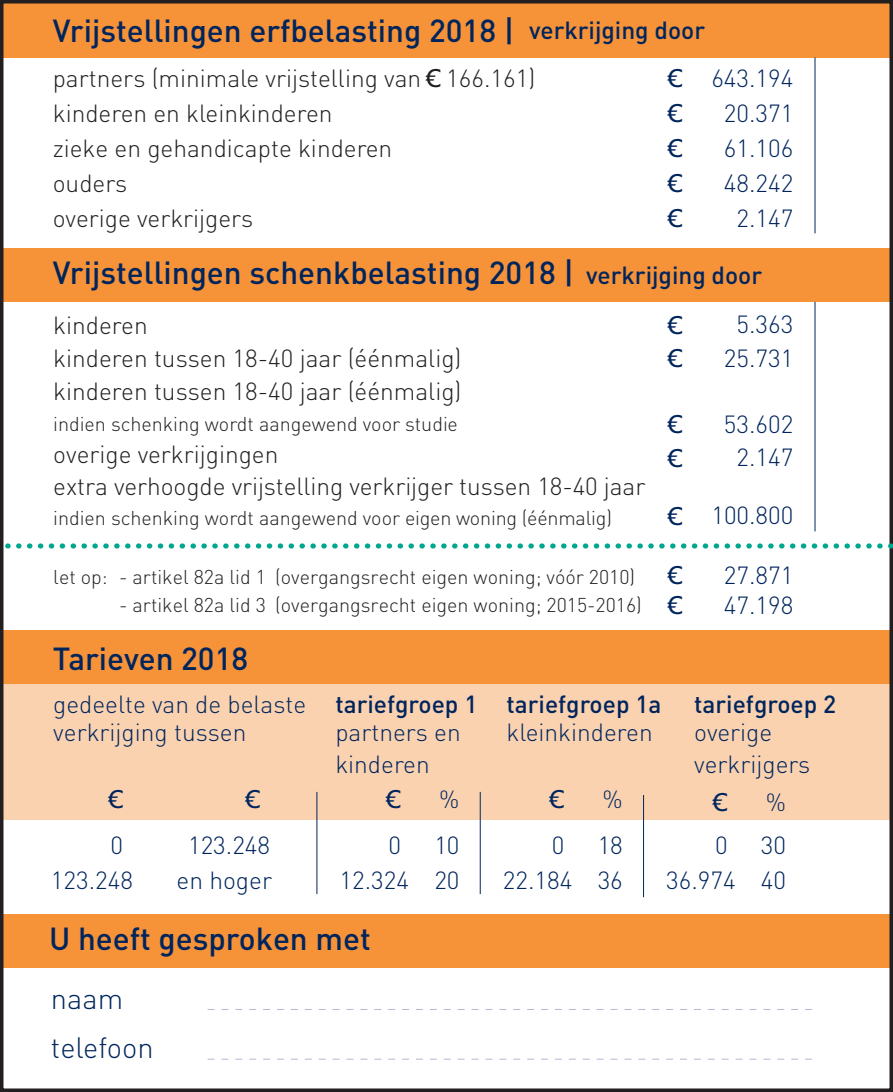
<style>
.page{position:relative;width:893px;height:1092px;background:#fff}
.page>*{position:absolute;margin:0;border:0;box-sizing:border-box;transform-origin:0 0}
.t1{font:500 31.5px "DIN Pro";color:#00255d}
.t2{font:300 29.05px/49px "DIN Pro";color:#00255d}
.t3{font:300 24.5px/35px "DIN Pro";color:#231f20}
.t4{font:300 24.5px/35px "DIN Pro";color:#00255d}
.t5{font:500 24.5px "DIN Pro";color:#00255d}
.t6{font:24.5px/35px "Verdana";color:#00255d}
.t7{font:300 19.6px "DIN Pro";color:#231f20}
.s1{font-size:24.5px}
.s2{font-family:"Verdana";font-weight:400}
</style>
<div class="page">
<div style="left:0;top:673px;width:893px;height:146px;background:#fad2b0"></div>
<div style="left:0;top:630px;width:893px;height:54px;background:#f69238"></div>
<div style="left:0;top:248px;width:893px;height:54px;background:#f69238"></div>
<div style="left:0;top:0;width:893px;height:58px;background:#f69238"></div>
<div style="left:0;top:914px;width:893px;height:54px;background:#f69238"></div>
<svg style="left:208px;top:1058px;width:604px;height:1px"></svg>
<hr style="left:316px;top:791px;width:1px;height:103px;background:#00255d">
<hr style="left:814px;top:58px;width:2px;height:175px;background:#00255d">
<hr style="left:814px;top:302px;width:2px;height:229px;background:#00255d">
<hr style="left:480px;top:791px;width:1px;height:103px;background:#00255d">
<hr style="left:643px;top:794px;width:1px;height:103px;background:#00255d">
<div style="left:0;top:0;width:893px;height:1091px;border:4px solid #231f20"></div>
<svg style="left:0;top:543px;width:893px;height:5px"></svg>
<p class="t1" style="left:53px;top:9px;width:654px">Vrijstellingen erfbelasting 2018 | <span class="s1">verkrijging door</span></p>
<p class="t3" style="left:53px;top:59px;width:484px">partners (minimale vrijstelling van <span class="s2">€</span> 166.161) kinderen en kleinkinderen<br>zieke en gehandicapte kinderen<br>ouders<br>overige verkrijgers</p>
<p class="t6" style="left:667px;top:60px;width:17px;text-align:justify">€ € € € €</p>
<p class="t4" style="left:711px;top:59px;width:84px;text-align:right">643.194<br>20.371<br>61.106<br>48.242<br>2.147</p>
<p class="t1" style="left:53px;top:251px;width:711px">Vrijstellingen schenkbelasting 2018 | <span class="s1">verkrijging door</span></p>
<p class="t3" style="left:53px;top:307px;width:410px;line-height:33.2px">kinderen<br>kinderen tussen 18-40 jaar (éénmalig) kinderen tussen 18-40 jaar (éénmalig)</p>
<p class="t7" style="left:53px;top:410px;width:406px">indien schenking wordt aangewend voor studie</p>
<p class="t3" style="left:53px;top:436px;width:227px">overige verkrijgingen</p>
<p class="t3" style="left:53px;top:468px;width:594px">extra verhoogde vrijstelling verkrijger tussen 18-40 jaar</p>
<p class="t7" style="left:53px;top:504px;width:560px">indien schenking wordt aangewend voor eigen woning (éénmalig)</p>
<p class="t7" style="left:53px;top:563px;width:583px">let op: - artikel 82a lid 1 (overgangsrecht eigen woning; vóór 2010)</p>
<p class="t7" style="left:119px;top:591px;width:524px">- artikel 82a lid 3 (overgangsrecht eigen woning; 2015-2016)</p>
<p class="t1" style="left:53px;top:637px;width:197px">Tarieven 2018</p>
<p class="t6" style="left:667px;top:308px;width:17px;line-height:33.2px">€ €</p>
<p class="t6" style="left:667px;top:407px;width:17px;line-height:33.2px">€ €</p>
<p class="t4" style="left:724px;top:307px;width:71px;line-height:33.2px;text-align:center">5.363<br>25.731</p>
<p class="t4" style="left:724px;top:406px;width:71px;line-height:33.2px;text-align:center">53.602<br>2.147</p>
<p class="t4" style="left:667px;top:497px;width:127px"><span class="s2">€</span> 100.800</p>
<p class="t6" style="left:667px;top:557px;width:17px">€</p>
<p class="t4" style="left:724px;top:556px;width:71px">27.871</p>
<p class="t6" style="left:667px;top:587px;width:17px">€</p>
<p class="t4" style="left:724px;top:586px;width:71px">47.198</p>
<p class="t4" style="left:53px;top:689px;width:254px;line-height:28px">gedeelte van de belaste verkrijging tussen</p>
<p class="t5" style="left:335px;top:687px;width:144px">tariefgroep 1</p>
<p class="t4" style="left:335px;top:715px;width:127px;line-height:31.5px">partners en kinderen</p>
<p class="t5" style="left:506px;top:687px;width:157px">tariefgroep 1a</p>
<p class="t4" style="left:506px;top:713px;width:148px">kleinkinderen</p>
<p class="t5" style="left:694px;top:687px;width:144px">tariefgroep 2</p>
<p class="t4" style="left:694px;top:715px;width:118px;line-height:31.5px">overige verkrijgers</p>
<p class="t6" style="left:108px;top:781px;width:17px">€</p>
<p class="t6" style="left:245px;top:781px;width:17px">€</p>
<p class="t4" style="left:51px;top:826px;width:84px;text-indent:60px">0<br>123.248</p>
<p class="t4" style="left:177px;top:826px;width:97px;text-align:center">123.248 en hoger</p>
<p class="t6" style="left:386px;top:781px;width:17px">€</p>
<p class="t6" style="left:549px;top:781px;width:17px">€</p>
<p class="t4" style="left:439px;top:780px;width:22px">%</p>
<p class="t4" style="left:602px;top:780px;width:22px">%</p>
<p class="t6" style="left:712px;top:784px;width:17px">€</p>
<p class="t4" style="left:766px;top:783px;width:22px">%</p>
<p class="t4" style="left:434px;top:826px;width:27px">10<br>20</p>
<p class="t4" style="left:598px;top:826px;width:27px">18<br>36</p>
<p class="t4" style="left:761px;top:826px;width:27px">30<br>40</p>
<p class="t4" style="left:340px;top:826px;width:71px;text-indent:49px">0<br>12.324</p>
<p class="t4" style="left:503px;top:826px;width:71px;text-indent:49px">0<br>22.184</p>
<p class="t4" style="left:666px;top:826px;width:71px;text-indent:49px">0<br>36.974</p>
<p class="t1" style="left:49px;top:917px;width:323px">U heeft gesproken met</p>
<p class="t2" style="left:51px;top:973px;width:104px">naam telefoon</p>
</div>
